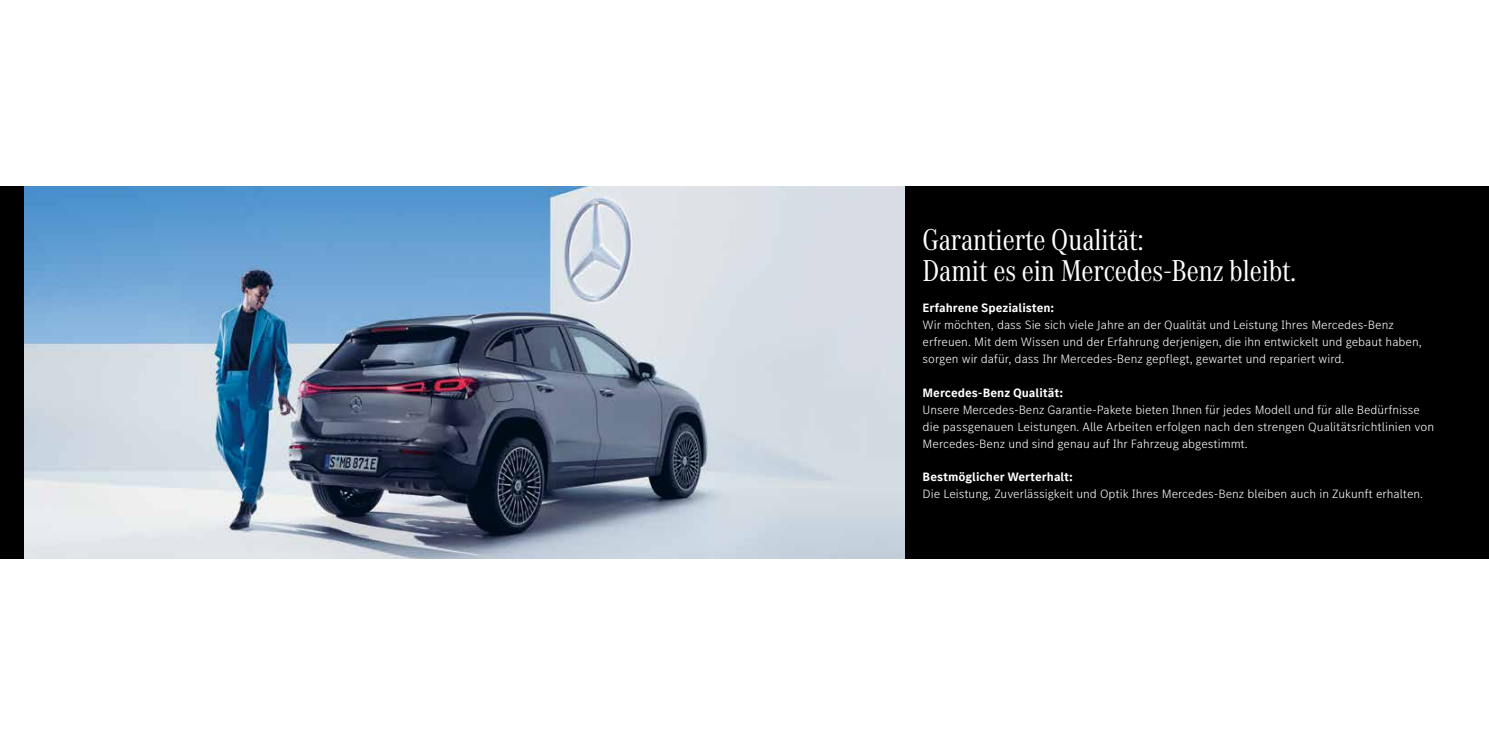
<style>
.page{position:relative;width:1489px;height:745px;background:#fff}
.page>*{position:absolute;margin:0;border:0;box-sizing:border-box;transform-origin:0 0}
.t1{font:31.25px/31.2px "MB Corpo A Title Cond";color:#fff}
.t2{font:300 12.5px/17px "MB Corpo S Text";color:#fff}
.t3{font:700 12.5px "MB Corpo S Text Office";color:#fff}
</style>
<div class="page">
<div style="left:0;top:186px;width:1488px;height:372px;background:#000"></div>
<img style="left:25px;top:186px;width:879px;height:372px">
<h1 class="t1" style="left:922px;top:224px;width:375px">Garantierte Qualität:<br>Damit es ein Mercedes-Benz bleibt.</h1>
<p class="t3" style="left:922px;top:303px;width:133px">Erfahrene Spezialisten:</p>
<p class="t2" style="left:922px;top:316px;width:500px">Wir möchten, dass Sie sich viele Jahre an der Qualität und Leistung Ihres Mercedes-Benz erfreuen. Mit dem Wissen und der Erfahrung derjenigen, die ihn entwickelt und gebaut haben, sorgen wir dafür, dass Ihr Mercedes-Benz gepflegt, gewartet und repariert wird.</p>
<p class="t3" style="left:922px;top:387px;width:142px">Mercedes-Benz Qualität:</p>
<p class="t2" style="left:922px;top:401px;width:513px">Unsere Mercedes-Benz Garantie-Pakete bieten Ihnen für jedes Modell und für alle Bedürfnisse die passgenauen Leistungen. Alle Arbeiten erfolgen nach den strengen Qualitätsrichtlinien von<br>Mercedes-Benz und sind genau auf Ihr Fahrzeug abgestimmt.</p>
<p class="t3" style="left:922px;top:472px;width:152px">Bestmöglicher Werterhalt:</p>
<p class="t2" style="left:922px;top:485px;width:502px">Die Leistung, Zuverlässigkeit und Optik Ihres Mercedes-Benz bleiben auch in Zukunft erhalten.</p>
</div>
